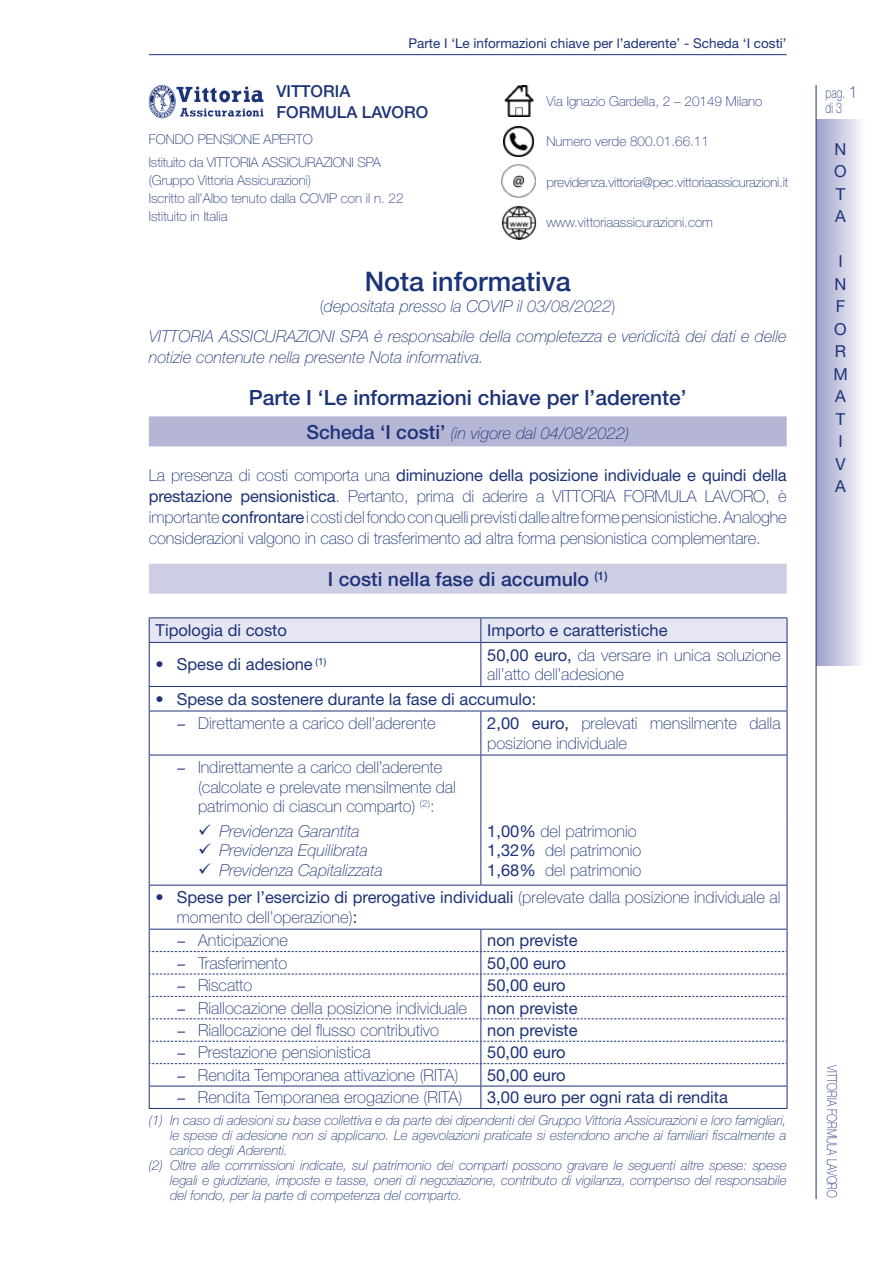
<style>
.page{position:relative;width:893px;height:1263px;background:#fff}
.page>*{position:absolute;margin:0;border:0;box-sizing:border-box;transform-origin:0 0}
.t1{font:500 27px "Helvetica Neue LT Std";color:#1d3378}
.t2{font:500 21px "Helvetica Neue LT Std";color:#1d3378}
.t3{font:500 19.5px "Helvetica Neue LT Std";color:#1d3378}
.t4{font:100 16.5px/19.5px "Helvetica Neue LT Std";color:#1d3378}
.t5{font:italic 100 16.5px/29.5px "Helvetica Neue LT Std";color:#1d3378;text-align:center}
.t6{font:16.5px/22.5px "Helvetica Neue LT Std";color:#1d3378;text-align:justify}
.t7{font:500 16.5px/21px "Helvetica Neue LT Std";color:#1d3378}
.t8{font:100 14.7px/15px "Helvetica Neue LT Std";color:#1d3378;scale:.71 1}
.t9{font:100 13.65px "Helvetica Neue LT Std";color:#1d3378;scale:.77 1}
.t10{font:italic 100 13.5px "Helvetica Neue LT Std";color:#1d3378}
.t11{font:100 13.5px/18px "Helvetica Neue LT Std";color:#1d3378}
.t12{font:13.5px "Helvetica Neue LT Std";color:#1d3378}
.s1{font-style:normal}
.s2{font-weight:500;font-style:normal;font-size:19.5px}
.s3{font-weight:400}
.s4{font-weight:100}
.s5{font-size:16.5px}
</style>
<div class="page">
<div style="left:816px;top:119px;width:49px;height:546px;background:linear-gradient(to right,#9d9ec7,#fcfbff)"></div>
<hr style="left:816px;top:85px;width:1px;height:1114px;background:#1d3378">
<hr style="left:149px;top:54px;width:638px;height:1px;background:#1d3378">
<div style="left:149px;top:416px;width:638px;height:30px;background:#b5b5d5"></div>
<div style="left:149px;top:564px;width:638px;height:30px;background:#cdcde4"></div>
<hr style="left:149px;top:617px;width:332px;height:1px;background:#1d3378">
<hr style="left:481px;top:617px;width:306px;height:1px;background:#1d3378">
<svg style="left:149px;top:618px;width:639px;height:24px;background:#e1e1ef"></svg>
<hr style="left:149px;top:642px;width:332px;height:1px;background:#1d3378">
<hr style="left:149px;top:643px;width:1px;height:43px;background:#1d3378">
<hr style="left:481px;top:642px;width:306px;height:1px;background:#1d3378">
<hr style="left:480px;top:643px;width:1px;height:43px;background:#1d3378">
<hr style="left:787px;top:643px;width:1px;height:43px;background:#1d3378">
<hr style="left:149px;top:686px;width:332px;height:1px;background:#1d3378">
<svg style="left:149px;top:687px;width:1px;height:24px"></svg>
<hr style="left:481px;top:686px;width:306px;height:1px;background:#1d3378">
<svg style="left:787px;top:687px;width:1px;height:24px"></svg>
<hr style="left:149px;top:711px;width:332px;height:1px;background:#1d3378">
<hr style="left:149px;top:711px;width:1px;height:44px;background:#1d3378">
<hr style="left:481px;top:711px;width:306px;height:1px;background:#1d3378">
<hr style="left:480px;top:711px;width:1px;height:44px;background:#1d3378">
<hr style="left:787px;top:711px;width:1px;height:44px;background:#1d3378">
<hr style="left:149px;top:755px;width:1px;height:63px;background:#1d3378">
<hr style="left:480px;top:755px;width:1px;height:63px;background:#1d3378">
<hr style="left:787px;top:755px;width:1px;height:63px;background:#1d3378">
<hr style="left:149px;top:818px;width:1px;height:67px;background:#1d3378">
<hr style="left:480px;top:818px;width:1px;height:67px;background:#1d3378">
<hr style="left:787px;top:818px;width:1px;height:67px;background:#1d3378">
<hr style="left:149px;top:885px;width:332px;height:1px;background:#1d3378">
<hr style="left:149px;top:885px;width:1px;height:44px;background:#1d3378">
<hr style="left:481px;top:885px;width:306px;height:1px;background:#1d3378">
<hr style="left:787px;top:885px;width:1px;height:44px;background:#1d3378">
<hr style="left:149px;top:1108px;width:332px;height:1px;background:#1d3378">
<hr style="left:481px;top:1108px;width:306px;height:1px;background:#1d3378">
<hr style="left:149px;top:755px;width:332px;height:1px;background:#1d3378">
<hr style="left:481px;top:755px;width:306px;height:1px;background:#1d3378">
<img style="left:504px;top:86px;width:30px;height:30px">
<img style="left:504px;top:127px;width:30px;height:29px">
<img style="left:502px;top:164px;width:34px;height:34px">
<img style="left:501px;top:205px;width:35px;height:34px">
<svg style="left:149px;top:85px;width:114px;height:33px"></svg>
<svg style="left:149px;top:929px;width:639px;height:179px"></svg>
<p class="t12" style="left:408px;top:35px;width:380px">Parte I ‘Le informazioni chiave per l’aderente’ - Scheda ‘I costi’</p>
<p class="t7" style="left:276px;top:80px;width:153px">VITTORIA<br>FORMULA LAVORO</p>
<p class="t11" style="left:149px;top:128px;width:233px;line-height:22.2px">FONDO PENSIONE APERTO<br>Istituito da VITTORIA ASSICURAZIONI SPA</p>
<p class="t11" style="left:149px;top:171px;width:256px">(Gruppo Vittoria Assicurazioni)<br>Iscritto all’Albo tenuto dalla COVIP con il n. 22<br>Istituito in Italia</p>
<p class="t11" style="left:546px;top:92px;width:217px">Via Ignazio Gardella, 2 – 20149 Milano</p>
<p class="t11" style="left:546px;top:132px;width:164px">Numero verde 800.01.66.11</p>
<p class="t11" style="left:546px;top:173px;width:243px">previdenza.vittoria@pec.vittoriaassicurazioni.it</p>
<p class="t11" style="left:546px;top:213px;width:168px">www.vittoriaassicurazioni.com</p>
<h1 class="t1" style="left:365px;top:266px;width:208px">Nota informativa</h1>
<p class="t5" style="left:149px;top:292px;width:639px"><span class="s1">(</span>depositata presso la COVIP il 03/08/2022<span class="s1">)<br></span>VITTORIA ASSICURAZIONI SPA è responsabile della completezza e veridicità dei dati e delle</p>
<p class="t5" style="left:149px;top:342px;width:337px">notizie contenute nella presente Nota informativa.</p>
<p class="t2" style="left:249px;top:385px;width:440px">Parte I ‘Le informazioni chiave per l’aderente’</p>
<p class="t5" style="left:306px;top:418px;width:324px"><span class="s2">Scheda ‘I costi’</span> (in vigore dal 04/08/2022)</p>
<p class="t4" style="left:149px;top:464px;width:639px;line-height:21px;text-align:justify">La presenza di costi comporta una <span class="s3">diminuzione della posizione individuale e quindi della prestazione pensionistica</span>. Pertanto, prima di aderire a VITTORIA FORMULA LAVORO, è importante <span class="s3">confrontare</span> i costi del fondo con quelli previsti dalle altre forme pensionistiche. Analoghe considerazioni valgono in caso di trasferimento ad altra forma pensionistica complementare.</p>
<p class="t3" style="left:328px;top:567px;width:281px">I costi nella fase di accumulo <sup>(1)</sup></p>
<p class="t6" style="left:156px;top:619px;width:133px">Tipologia di costo</p>
<p class="t6" style="left:487px;top:619px;width:182px">Importo e caratteristiche</p>
<p class="t6" style="left:156px;top:653px;width:172px"><span class="s4">•</span> Spese di adesione <sup>(1)</sup></p>
<p class="t4" style="left:487px;top:645px;width:295px"><span class="s3">50,00 euro,</span> da versare in unica soluzione all’atto dell’adesione</p>
<p class="t6" style="left:198px;top:686px;width:340px;line-height:24.6px;text-indent:-43px"><span class="s4">•</span> Spese da sostenere durante la fase di accumulo:<br><span class="s4">Direttamente a carico dell’aderente</span></p>
<p class="t4" style="left:487px;top:713px;width:295px"><span class="s3">2,00 euro,</span> prelevati mensilmente dalla posizione individuale</p>
<p class="t4" style="left:198px;top:757px;width:259px">Indirettamente a carico dell’aderente (calcolate e prelevate mensilmente dal patrimonio di ciascun comparto) <sup>(2)</sup>:</p>
<p class="t5" style="left:198px;top:816px;width:163px">✓ Previdenza Garantita</p>
<p class="t5" style="left:198px;top:835px;width:171px">✓ Previdenza Equilibrata</p>
<p class="t5" style="left:198px;top:855px;width:186px">✓ Previdenza Capitalizzata</p>
<p class="t4" style="left:487px;top:821px;width:156px"><span class="s3">1,00%</span> del patrimonio<br><span class="s3">1,32%</span> del patrimonio<br><span class="s3">1,68%</span> del patrimonio</p>
<p class="t4" style="left:177px;top:888px;width:605px;text-indent:-21px">• <span class="s3">Spese per l’esercizio di prerogative individuali</span> (prelevate dalla posizione individuale al momento dell’operazione)<span class="s3">:</span></p>
<p class="t4" style="left:198px;top:931px;width:91px">Anticipazione</p>
<p class="t6" style="left:487px;top:929px;width:92px">non previste</p>
<p class="t4" style="left:198px;top:953px;width:91px">Trasferimento</p>
<p class="t6" style="left:487px;top:951px;width:80px">50,00 euro</p>
<p class="t4" style="left:198px;top:975px;width:56px">Riscatto</p>
<p class="t4" style="left:198px;top:974px;width:381px;line-height:22.4px;text-indent:289px"><span class="s3">50,00 euro<br></span>Riallocazione della posizione individuale <span class="s3">non previste<br></span>Riallocazione del flusso contributivo</p>
<p class="t6" style="left:487px;top:1018px;width:92px">non previste</p>
<p class="t4" style="left:198px;top:1043px;width:174px">Prestazione pensionistica</p>
<p class="t6" style="left:487px;top:1041px;width:80px">50,00 euro</p>
<p class="t4" style="left:198px;top:1065px;width:262px">Rendita Temporanea attivazione (RITA)</p>
<p class="t6" style="left:487px;top:1063px;width:80px">50,00 euro</p>
<p class="t4" style="left:198px;top:1087px;width:266px">Rendita Temporanea erogazione (RITA)</p>
<p class="t6" style="left:487px;top:1086px;width:242px">3,00 euro per ogni rata di rendita</p>
<p class="t10" style="left:149px;top:1113px;width:639px">(1) In caso di adesioni su base collettiva e da parte dei dipendenti del Gruppo Vittoria Assicurazioni e loro famigliari,</p>
<p class="t10" style="left:170px;top:1128px;width:618px">le spese di adesione non si applicano. Le agevolazioni praticate si estendono anche ai familiari fiscalmente a</p>
<p class="t10" style="left:170px;top:1143px;width:119px">carico degli Aderenti.</p>
<p class="t10" style="left:149px;top:1158px;width:639px">(2) Oltre alle commissioni indicate, sul patrimonio dei comparti possono gravare le seguenti altre spese: spese</p>
<p class="t10" style="left:170px;top:1173px;width:618px">legali e giudiziarie, imposte e tasse, oneri di negoziazione, contributo di vigilanza, compenso del responsabile</p>
<p class="t10" style="left:170px;top:1188px;width:294px">del fondo, per la parte di competenza del comparto.</p>
<p class="t8" style="left:825px;top:86px;width:47px">pag. <span class="s5">1 </span>di 3</p>
<p class="t6" style="left:834px;top:137px;width:14px">N O T A</p>
<p class="t6" style="left:833px;top:250px;width:16px;text-align:center">I<br>N<br>F<br>O<br>R<br>M<br>A<br>T<br>I<br>V<br>A</p>
<p class="t9" style="left:840px;top:1065px;width:174px;rotate:90deg">VITTORIA FORMULA LAVORO</p>
</div>
